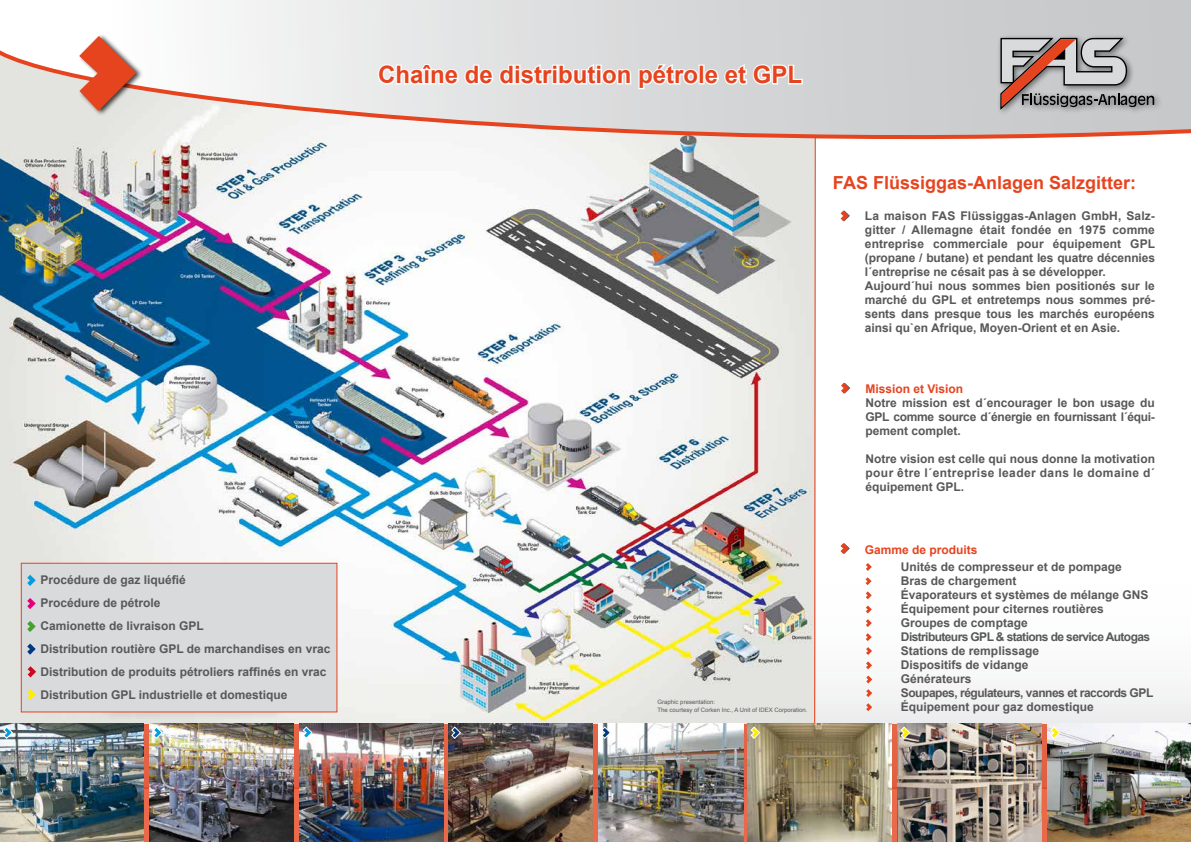
<style>
.page{position:relative;width:1191px;height:842px;background:#fff}
.page>*{position:absolute;margin:0;border:0;box-sizing:border-box;transform-origin:0 0}
.t1{font:700 24px "Arial";color:#e6441f}
.t2{font:700 18px "Arial";color:#e6441f}
.t3{font:700 12px/14px "Arial";color:#58585a}
.t4{font:700 12px "Arial";color:#e6441f}
.t5{font:6px/7.2px "Arial";color:#58585a}
</style>
<div class="page">
<svg style="left:816px;top:221px;width:375px;height:503px"></svg>
<img style="left:0;top:157px;width:813px;height:567px">
<svg style="left:144px;top:724px;width:903px;height:118px;fill:#e5654b"></svg>
<img style="left:0;top:724px;width:144px;height:118px">
<svg style="left:0;top:0;width:1191px;height:157px"></svg>
<svg style="left:376px;top:62px;width:428px;height:29px"></svg>
<svg style="left:840px;top:210px;width:10px;height:11px"></svg>
<svg style="left:841px;top:383px;width:9px;height:11px"></svg>
<div style="left:21px;top:563px;width:316px;height:149px;background:#d9dadb;border:1px solid #e6441f"></div>
<svg style="left:840px;top:543px;width:10px;height:11px"></svg>
<svg style="left:865px;top:563px;width:7px;height:8px"></svg>
<svg style="left:865px;top:591px;width:6px;height:8px"></svg>
<svg style="left:865px;top:605px;width:7px;height:8px"></svg>
<svg style="left:865px;top:619px;width:6px;height:8px"></svg>
<svg style="left:865px;top:633px;width:6px;height:8px"></svg>
<svg style="left:866px;top:647px;width:6px;height:8px"></svg>
<svg style="left:866px;top:661px;width:6px;height:8px"></svg>
<svg style="left:813px;top:136px;width:3px;height:588px"></svg>
<svg style="left:27px;top:575px;width:9px;height:11px"></svg>
<svg style="left:27px;top:598px;width:9px;height:11px"></svg>
<svg style="left:27px;top:621px;width:9px;height:11px"></svg>
<svg style="left:27px;top:643px;width:9px;height:12px"></svg>
<svg style="left:28px;top:666px;width:8px;height:11px"></svg>
<svg style="left:27px;top:689px;width:9px;height:11px"></svg>
<svg style="left:3px;top:726px;width:10px;height:13px"></svg>
<svg style="left:866px;top:675px;width:6px;height:8px"></svg>
<svg style="left:866px;top:689px;width:6px;height:8px"></svg>
<svg style="left:866px;top:703px;width:6px;height:8px"></svg>
<img style="left:1047px;top:724px;width:144px;height:118px">
<svg style="left:1050px;top:726px;width:10px;height:13px"></svg>
<img style="left:897px;top:724px;width:144px;height:118px">
<img style="left:748px;top:724px;width:144px;height:118px">
<svg style="left:900px;top:726px;width:10px;height:13px"></svg>
<svg style="left:750px;top:726px;width:10px;height:13px"></svg>
<img style="left:598px;top:724px;width:145px;height:118px">
<svg style="left:601px;top:726px;width:10px;height:13px"></svg>
<img style="left:448px;top:724px;width:144px;height:118px">
<svg style="left:451px;top:726px;width:10px;height:13px"></svg>
<img style="left:299px;top:724px;width:144px;height:118px">
<svg style="left:303px;top:726px;width:10px;height:13px"></svg>
<img style="left:149px;top:724px;width:144px;height:118px">
<svg style="left:153px;top:726px;width:10px;height:13px"></svg>
<svg style="left:865px;top:577px;width:6px;height:8px"></svg>
<div style="left:996px;top:34px;width:166px;height:83px;background:#c7c8ca"></div>
<svg style="left:999px;top:37px;width:155px;height:74px"></svg>
<div style="left:78px;top:33px;width:65px;height:83px;background:#000;opacity:.75"></div>
<svg style="left:79px;top:36px;width:57px;height:75px"></svg>
<p class="t3" style="left:40px;top:569px;width:291px;line-height:23px">Procédure de gaz liquéfié<br>Procédure de pétrole<br>Camionette de livraison GPL<br>Distribution routière GPL de marchandises en vrac Distribution de produits pétroliers raffinés en vrac Distribution GPL industrielle et domestique</p>
<h1 class="t1" style="left:378px;top:59px;width:426px">Chaîne de distribution pétrole et GPL</h1>
<p class="t5" style="left:657px;top:699px;width:151px">Graphic presentation:<br>The courtesy of Corken Inc., A Unit of IDEX Corporation.</p>
<h2 class="t2" style="left:833px;top:170px;width:305px">FAS Flüssiggas-Anlagen Salzgitter:</h2>
<p class="t3" style="left:865px;top:209px;width:292px">La maison FAS Flüssiggas-Anlagen GmbH, Salz&shy;gitter / Allemagne était fondée en 1975 comme entreprise commerciale pour équipement GPL (propane / butane) et pendant les quatre décennies l´entreprise ne césait pas à se développer.<br>Aujourd´hui nous sommes bien positionés sur le marché du GPL et entretemps nous sommes pré&shy;sents dans presque tous les marchés européens ainsi qu`en Afrique, Moyen-Orient et en Asie.</p>
<p class="t4" style="left:865px;top:381px;width:99px">Mission et Vision</p>
<p class="t3" style="left:865px;top:396px;width:291px;text-align:justify">Notre mission est d´encourager le bon usage du GPL comme source d´énergie en fournissant l´équi&shy;pement complet.</p>
<p class="t3" style="left:865px;top:452px;width:291px;text-align:justify">Notre vision est celle qui nous donne la motivation pour être l´entreprise leader dans le domaine d´ équipement GPL.</p>
<p class="t4" style="left:865px;top:542px;width:114px">Gamme de produits</p>
<p class="t3" style="left:901px;top:560px;width:254px">Unités de compresseur et de pompage<br>Bras de chargement<br>Évaporateurs et systèmes de mélange GNS<br>Équipement pour citernes routières<br>Groupes de comptage<br>Distributeurs GPL &amp; stations de service Autogas<br>Stations de remplissage<br>Dispositifs de vidange<br>Générateurs<br>Soupapes, régulateurs, vannes et raccords GPL<br>Équipement pour gaz domestique</p>
</div>
